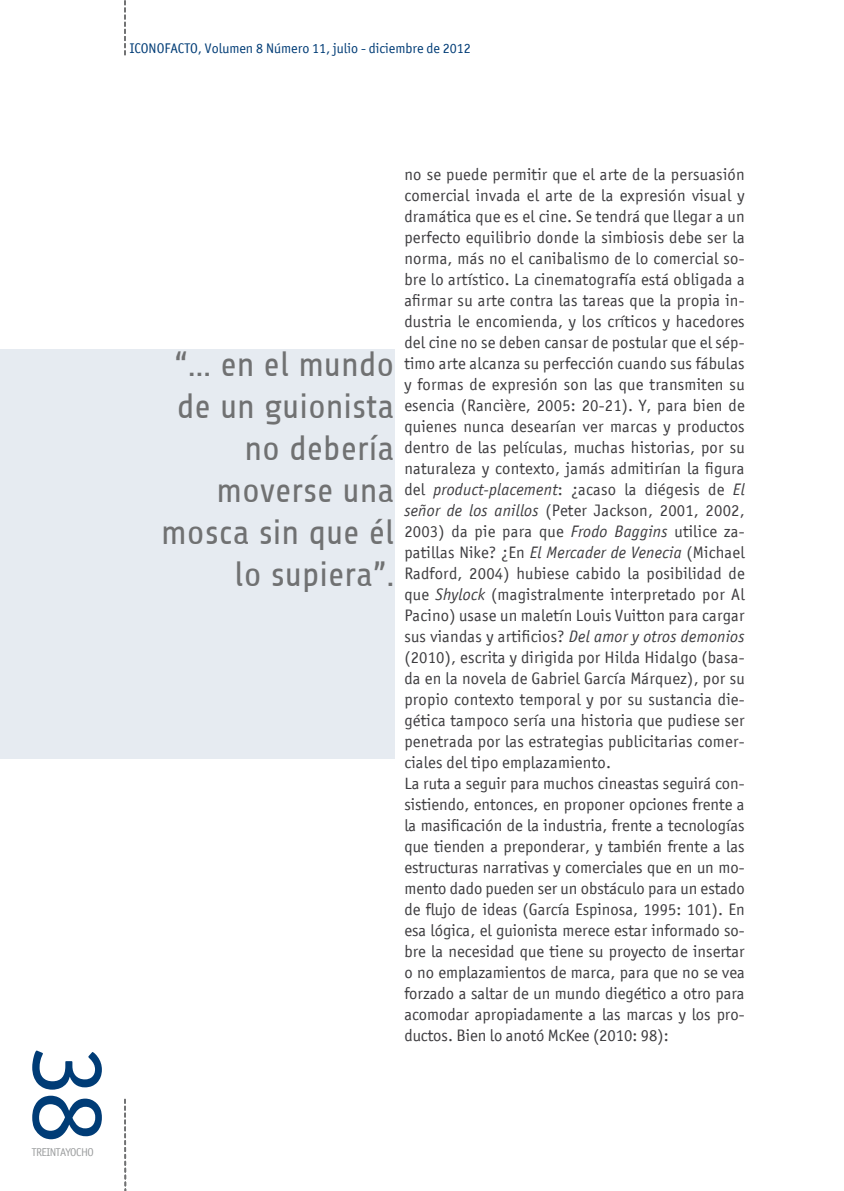
<style>
.page{position:relative;width:844px;height:1191px;background:#fff}
.page>*{position:absolute;margin:0;border:0;box-sizing:border-box;transform-origin:0 0}
.t1{font:103.77px "Officina San ITC";color:#003c76}
.t2{font:35px/42px "Share";color:#707172;text-align:right}
.t3{font:16.62px/21px "Officina San ITC";letter-spacing:.015em;color:#3e3d40}
.t4{font:14px "Officina San ITC";color:#003c76}
.t5{font:11.38px "Officina San ITC";color:#9c9e9f}
.s1{font-style:italic}
</style>
<div class="page">
<div style="left:0;top:349px;width:394px;height:409px;background:#e6ebf1"></div>
<svg style="left:124px;top:0;width:2px;height:55px"></svg>
<svg style="left:124px;top:1099px;width:2px;height:92px"></svg>
<p class="t4" style="left:130px;top:40px;width:342px">ICONOFACTO, Volumen 8 Número 11, julio - diciembre de 2012</p>
<h1 class="t1" style="left:129px;top:1044px;width:100px;rotate:90deg">38</h1>
<p class="t5" style="left:32px;top:1145px;width:7px">treintayocho</p>
<h2 class="t2" style="left:161px;top:344px;width:234px">“… en el mundo de un guionista no debería moverse una mosca sin que él lo supiera”.</h2>
<p class="t3" style="left:404px;top:163px;width:342px">no se puede permitir que el arte de la persuasión comercial invada el arte de la expresión visual y dramática que es el cine. Se tendrá que llegar a un perfecto equilibrio donde la simbiosis debe ser la norma, más no el canibalismo de lo comercial so&shy;bre lo artístico. La cinematografía está obligada a afirmar su arte contra las tareas que la propia in&shy;dustria le encomienda, y los críticos y hacedores del cine no se deben cansar de postular que el sép&shy;timo arte alcanza su perfección cuando sus fábulas y formas de expresión son las que transmiten su esencia (Rancière, 2005: 20-21). Y, para bien de quienes nunca desearían ver marcas y productos dentro de las películas, muchas historias, por su naturaleza y contexto, jamás admitirían la figura del <span class="s1">product-placement</span>: ¿acaso la diégesis de <span class="s1">El señor de los anillos</span> (Peter Jackson, 2001, 2002, 2003) da pie para que <span class="s1">Frodo Baggins</span> utilice za&shy;patillas Nike? ¿En <span class="s1">El Mercader de Venecia</span> (Michael Radford, 2004) hubiese cabido la posibilidad de que <span class="s1">Shylock</span> (magistralmente interpretado por Al Pacino) usase un maletín Louis Vuitton para cargar sus viandas y artificios? <span class="s1">Del amor y otros demonios </span>(2010), escrita y dirigida por Hilda Hidalgo (basa&shy;da en la novela de Gabriel García Márquez), por su propio contexto temporal y por su sustancia die&shy;gética tampoco sería una historia que pudiese ser penetrada por las estrategias publicitarias comer&shy;ciales del tipo emplazamiento.<br>La ruta a seguir para muchos cineastas seguirá con&shy;sistiendo, entonces, en proponer opciones frente a la masificación de la industria, frente a tecnologías que tienden a preponderar, y también frente a las estructuras narrativas y comerciales que en un mo&shy;mento dado pueden ser un obstáculo para un estado de flujo de ideas (García Espinosa, 1995: 101). En esa lógica, el guionista merece estar informado so&shy;bre la necesidad que tiene su proyecto de insertar o no emplazamientos de marca, para que no se vea forzado a saltar de un mundo diegético a otro para acomodar apropiadamente a las marcas y los pro&shy;ductos. Bien lo anotó McKee (2010: 98):</p>
</div>
